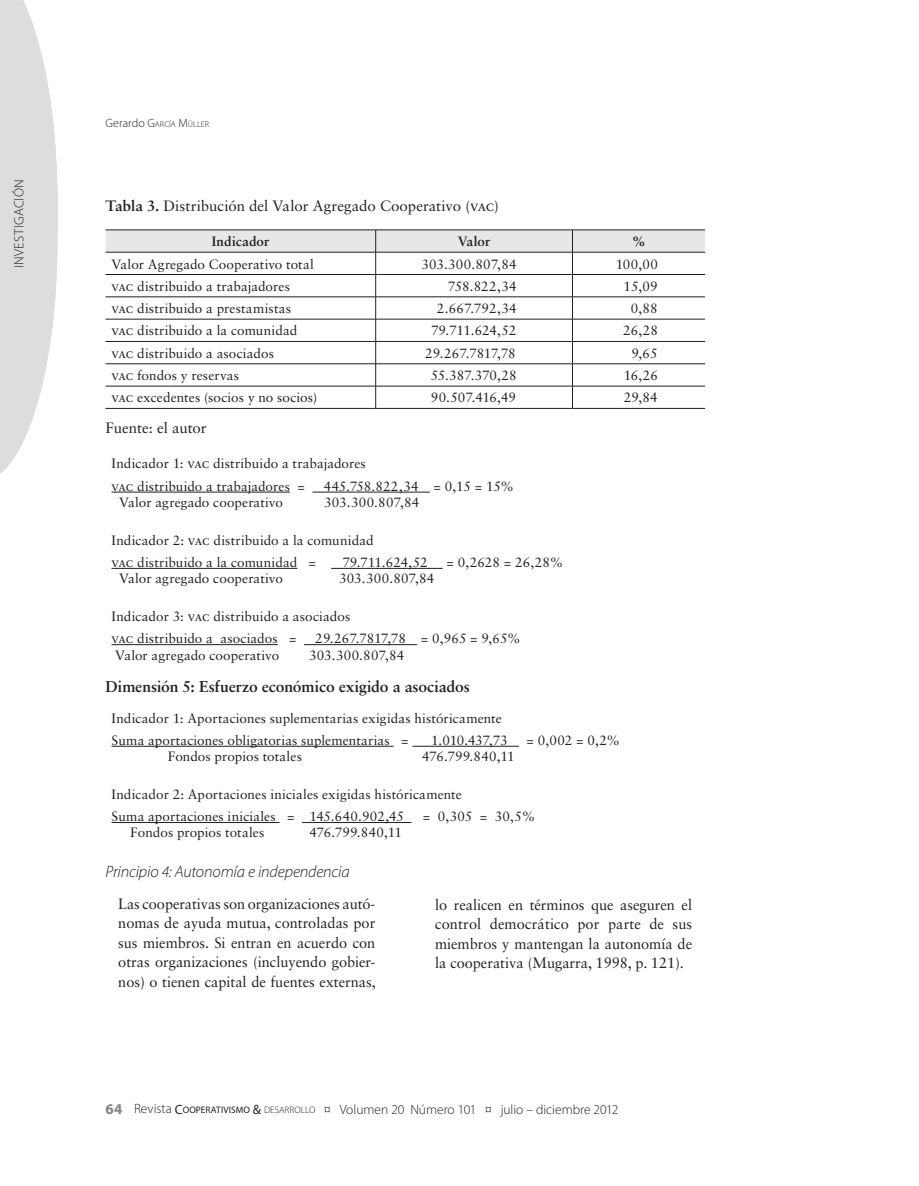
<style>
.page{position:relative;width:919px;height:1186px;background:#fff}
.page>*{position:absolute;margin:0;border:0;box-sizing:border-box;transform-origin:0 0}
.T3{font:italic 300 16.5px "Myriad Pro";letter-spacing:-.01em;color:#231f20}
.T4{font:700 15.75px "Sabon LT Std";letter-spacing:-.005em;color:#231f20}
.Cita{font:15px/19.5px "Sabon LT Std";color:#231f20;text-align:justify}
.TituloTABLA{font:15px "Sabon LT Std";letter-spacing:-.005em;color:#231f20}
.Tabla{font:13.5px "Sabon LT Std";color:#231f20}
.t1{font:300 13.5px "Myriad Pro";color:#231f20}
.Tabla-2{font:700 13.5px "Sabon LT Std";letter-spacing:.01em;color:#231f20}
.t2{font:300 13.5px "Myriad Pro";letter-spacing:.025em;color:#231f20}
.t3{font:300 8.4px "Myriad Pro";letter-spacing:.01em;color:#231f20}
.s1{font-size:12px}
.s2{font-weight:700}
.s3{font-weight:700;font-size:15px;color:#808285}
.s4{font-weight:400}
.s5{font-weight:400;font-size:9.45px}
.s6{font-size:9.45px}
</style>
<div class="page">
<svg style="left:105px;top:230px;width:600px;height:178px"></svg>
<hr style="left:105px;top:408px;width:270px;height:1px;background:#231f20">
<hr style="left:375px;top:408px;width:197px;height:1px;background:#231f20">
<hr style="left:572px;top:408px;width:133px;height:1px;background:#231f20">
<hr style="left:111px;top:492px;width:179px;height:1px;background:#231f20">
<hr style="left:312px;top:492px;width:118px;height:1px;background:#231f20">
<hr style="left:111px;top:568px;width:186px;height:1px;background:#231f20">
<hr style="left:331px;top:568px;width:111px;height:1px;background:#231f20">
<hr style="left:111px;top:644px;width:167px;height:1px;background:#231f20">
<hr style="left:304px;top:644px;width:113px;height:1px;background:#231f20">
<hr style="left:111px;top:746px;width:282px;height:1px;background:#231f20">
<hr style="left:412px;top:746px;width:107px;height:1px;background:#231f20">
<hr style="left:111px;top:822px;width:168px;height:1px;background:#231f20">
<hr style="left:302px;top:822px;width:109px;height:1px;background:#231f20">
<svg style="left:0;top:0;width:57px;height:474px"></svg>
<p class="t2" style="left:11px;top:268px;width:90px;rotate:-90deg">INVESTIGACIÓN</p>
<p class="t3" style="left:105px;top:119px;width:105px"><span class="s1">Gerardo</span> <span class="s1">G</span>ARCÍA <span class="s1">M</span>ÜLLER</p>
<p class="TituloTABLA" style="left:105px;top:197px;width:394px"><span class="s2">Tabla 3.</span> Distribución del Valor Agregado Cooperativo (vac)</p>
<p class="Tabla-2" style="left:212px;top:233px;width:59px">Indicador</p>
<p class="Tabla-2" style="left:457px;top:233px;width:34px">Valor</p>
<p class="Tabla-2" style="left:632px;top:233px;width:15px">%</p>
<p class="Tabla" style="left:111px;top:256px;width:204px">Valor Agregado Cooperativo total</p>
<p class="Tabla" style="left:421px;top:256px;width:97px">303.300.807,84</p>
<p class="Tabla" style="left:615px;top:256px;width:44px">100,00</p>
<p class="Tabla" style="left:111px;top:278px;width:180px">vac distribuido a trabajadores</p>
<p class="Tabla" style="left:448px;top:278px;width:70px">758.822,34</p>
<p class="Tabla" style="left:623px;top:278px;width:35px">15,09</p>
<p class="Tabla" style="left:111px;top:300px;width:181px">vac distribuido a prestamistas</p>
<p class="Tabla" style="left:436px;top:300px;width:81px">2.667.792,34</p>
<p class="Tabla" style="left:630px;top:300px;width:28px">0,88</p>
<p class="Tabla" style="left:111px;top:323px;width:187px">vac distribuido a la comunidad</p>
<p class="Tabla" style="left:431px;top:323px;width:87px">79.711.624,52</p>
<p class="Tabla" style="left:623px;top:323px;width:36px">26,28</p>
<p class="Tabla" style="left:111px;top:345px;width:164px">vac distribuido a asociados</p>
<p class="Tabla" style="left:425px;top:345px;width:92px">29.267.7817,78</p>
<p class="Tabla" style="left:631px;top:345px;width:28px">9,65</p>
<p class="Tabla" style="left:111px;top:367px;width:129px">vac fondos y reservas</p>
<p class="Tabla" style="left:430px;top:367px;width:88px">55.387.370,28</p>
<p class="Tabla" style="left:623px;top:367px;width:36px">16,26</p>
<p class="Tabla" style="left:111px;top:390px;width:207px">vac excedentes (socios y no socios)</p>
<p class="Tabla" style="left:431px;top:390px;width:86px">90.507.416,49</p>
<p class="Tabla" style="left:623px;top:390px;width:35px">29,84</p>
<p class="TituloTABLA" style="left:105px;top:419px;width:103px">Fuente: el autor</p>
<p class="Tabla" style="left:111px;top:456px;width:256px">Indicador 1: vac distribuido a trabajadores</p>
<p class="Tabla" style="left:111px;top:478px;width:195px">vac distribuido a trabajadores =</p>
<p class="Tabla" style="left:324px;top:478px;width:192px">445.758.822,34 = 0,15 = 15%</p>
<p class="Tabla" style="left:119px;top:494px;width:165px">Valor agregado cooperativo</p>
<p class="Tabla" style="left:324px;top:494px;width:97px">303.300.807,84</p>
<p class="Tabla" style="left:111px;top:532px;width:263px">Indicador 2: vac distribuido a la comunidad</p>
<p class="Tabla" style="left:111px;top:554px;width:206px">vac distribuido a la comunidad =</p>
<p class="Tabla" style="left:342px;top:554px;width:87px">79.711.624,52</p>
<p class="Tabla" style="left:446px;top:554px;width:118px">= 0,2628 = 26,28%</p>
<p class="Tabla" style="left:119px;top:570px;width:165px">Valor agregado cooperativo</p>
<p class="Tabla" style="left:339px;top:570px;width:97px">303.300.807,84</p>
<p class="Tabla" style="left:111px;top:608px;width:240px">Indicador 3: vac distribuido a asociados</p>
<p class="Tabla" style="left:111px;top:630px;width:186px">vac distribuido a asociados =</p>
<p class="Tabla" style="left:315px;top:630px;width:207px">29.267.7817,78 = 0,965 = 9,65%</p>
<p class="Tabla" style="left:115px;top:647px;width:165px">Valor agregado cooperativo</p>
<p class="Tabla" style="left:309px;top:647px;width:97px">303.300.807,84</p>
<p class="T4" style="left:105px;top:676px;width:366px">Dimensión 5: Esfuerzo económico exigido a asociados</p>
<p class="Tabla" style="left:111px;top:710px;width:392px">Indicador 1: Aportaciones suplementarias exigidas históricamente</p>
<p class="Tabla" style="left:111px;top:732px;width:298px">Suma aportaciones obligatorias suplementarias =</p>
<p class="Tabla" style="left:431px;top:732px;width:78px">1.010.437,73</p>
<p class="Tabla" style="left:526px;top:732px;width:95px">= 0,002 = 0,2%</p>
<p class="Tabla" style="left:168px;top:748px;width:135px">Fondos propios totales</p>
<p class="Tabla" style="left:422px;top:748px;width:94px">476.799.840,11</p>
<p class="Tabla" style="left:111px;top:786px;width:352px">Indicador 2: Aportaciones iniciales exigidas históricamente</p>
<p class="Tabla" style="left:111px;top:808px;width:294px">Suma aportaciones iniciales = 145.640.902,45</p>
<p class="Tabla" style="left:422px;top:808px;width:114px">= 0,305 = 30,5%</p>
<p class="Tabla" style="left:130px;top:825px;width:135px">Fondos propios totales</p>
<p class="Tabla" style="left:309px;top:825px;width:94px">476.799.840,11</p>
<p class="T3" style="left:105px;top:861px;width:246px">Principio 4: Autonomía e independencia</p>
<p class="Cita" style="left:118px;top:894px;width:259px">Las cooperativas son organizaciones autó&shy;nomas de ayuda mutua, controladas por sus miembros. Si entran en acuerdo con otras organizaciones (incluyendo gobier&shy;nos) o tienen capital de fuentes externas,</p>
<p class="Cita" style="left:435px;top:894px;width:259px">lo realicen en términos que aseguren el control democrático por parte de sus miembros y mantengan la autonomía de la cooperativa (Mugarra, 1998, p. 121).</p>
<p class="t1" style="left:105px;top:1101px;width:514px"><span class="s3">64</span> Revista <span class="s4">C</span><span class="s5">OOPERATIVISMO</span> <span class="s4">&amp;</span> <span class="s6">DESARROLLO</span> ¤ Volumen 20 Número 101 ¤ julio – diciembre 2012</p>
</div>
